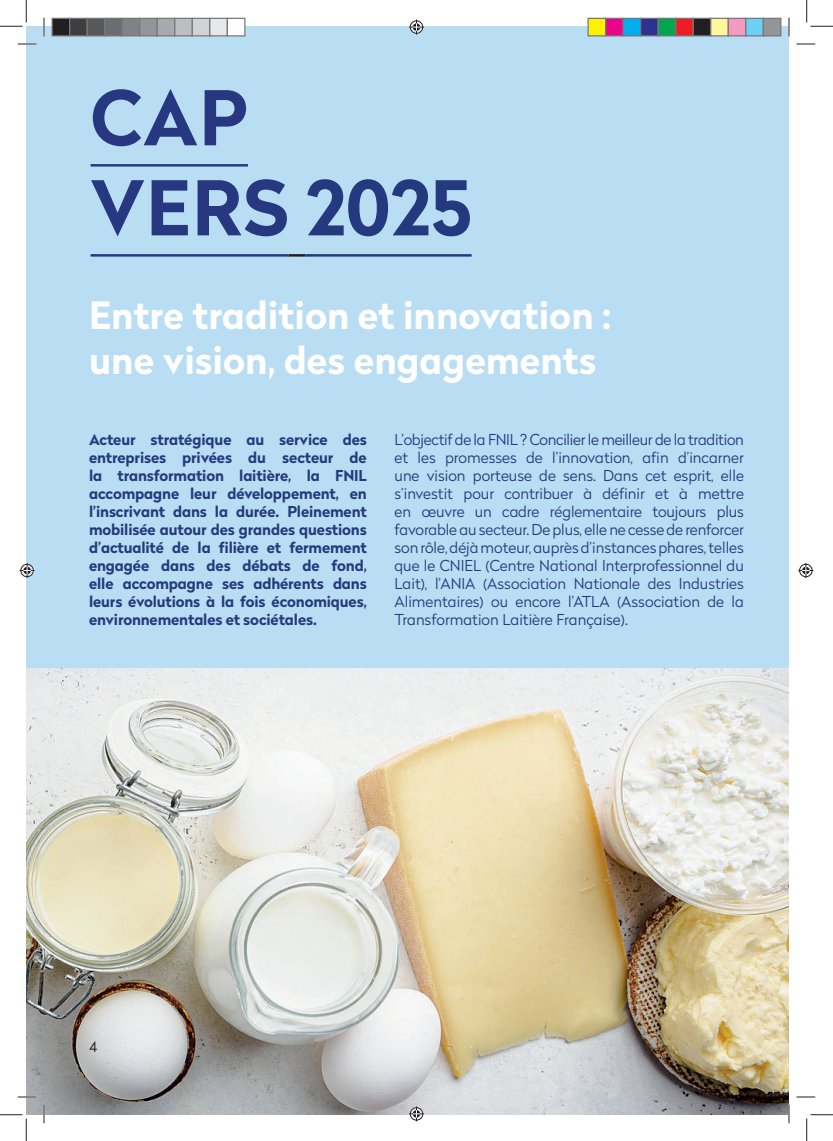
<style>
.page{position:relative;width:833px;height:1141px;background:#fff}
.page>*{position:absolute;margin:0;border:0;box-sizing:border-box;transform-origin:0 0}
.t1{font:700 75px/90px "Radikal";letter-spacing:.02em;color:#273881}
.t2{font:700 37.5px/45px "Radikal";color:#fff}
.t3{font:300 15px/18px "Radikal";color:#253a7e;text-align:justify}
.t4{font:700 15px/18px "Radikal";letter-spacing:-.01em;color:#253a7e;text-align:justify}
.t5{font:300 15px "Radikal";color:#231f20}
.s1{color:#253a7e}
</style>
<div class="page">
<div style="left:26px;top:26px;width:762px;height:1080px;background:#b9ddf2"></div>
<hr style="left:90px;top:164px;width:158px;height:2px;background:#273881">
<hr style="left:90px;top:254px;width:198px;height:2px;background:#273881">
<svg style="left:288px;top:254px;width:17px;height:2px"></svg>
<hr style="left:305px;top:254px;width:166px;height:2px;background:#253a7e">
<img style="left:26px;top:668px;width:762px;height:446px">
<svg style="left:18px;top:43px;width:18px;height:2px"></svg>
<svg style="left:796px;top:43px;width:18px;height:2px"></svg>
<svg style="left:18px;top:1096px;width:18px;height:1px"></svg>
<svg style="left:796px;top:1096px;width:18px;height:1px"></svg>
<svg style="left:43px;top:18px;width:2px;height:18px"></svg>
<svg style="left:43px;top:1104px;width:2px;height:19px"></svg>
<svg style="left:788px;top:18px;width:1px;height:18px"></svg>
<svg style="left:787px;top:1104px;width:2px;height:19px"></svg>
<svg style="left:0;top:0;width:27px;height:27px"></svg>
<svg style="left:0;top:1114px;width:27px;height:26px"></svg>
<svg style="left:806px;top:0;width:26px;height:27px"></svg>
<svg style="left:806px;top:1114px;width:26px;height:26px"></svg>
<svg style="left:409px;top:20px;width:15px;height:15px"></svg>
<svg style="left:409px;top:1106px;width:15px;height:15px"></svg>
<svg style="left:20px;top:563px;width:15px;height:15px"></svg>
<svg style="left:798px;top:563px;width:14px;height:15px"></svg>
<div style="left:52px;top:18px;width:18px;height:18px;background:#231f20"></div>
<div style="left:51px;top:18px;width:19px;height:18px;border:1px solid #76787b"></div>
<div style="left:70px;top:18px;width:17px;height:18px;background:#3e3e3f"></div>
<div style="left:69px;top:18px;width:19px;height:18px;border:1px solid #76787b"></div>
<div style="left:87px;top:18px;width:18px;height:18px;background:#57585a"></div>
<div style="left:86px;top:18px;width:19px;height:18px;border:1px solid #76787b"></div>
<div style="left:105px;top:18px;width:17px;height:18px;background:#6c6d70"></div>
<div style="left:104px;top:18px;width:19px;height:18px;border:1px solid #76787b"></div>
<div style="left:122px;top:18px;width:18px;height:18px;background:#808285"></div>
<div style="left:140px;top:18px;width:17px;height:18px;background:#939598"></div>
<div style="left:139px;top:18px;width:19px;height:18px;border:1px solid #76787b"></div>
<div style="left:157px;top:18px;width:18px;height:18px;background:#a8a9ad"></div>
<div style="left:156px;top:18px;width:19px;height:18px;border:1px solid #76787b"></div>
<div style="left:175px;top:18px;width:17px;height:18px;background:#bdbec1"></div>
<div style="left:174px;top:18px;width:19px;height:18px;border:1px solid #76787b"></div>
<div style="left:192px;top:18px;width:18px;height:18px;background:#d1d2d4"></div>
<div style="left:191px;top:18px;width:19px;height:18px;border:1px solid #76787b"></div>
<div style="left:210px;top:18px;width:17px;height:18px;background:#e7e8e9"></div>
<div style="left:209px;top:18px;width:19px;height:18px;border:1px solid #76787b"></div>
<div style="left:227px;top:18px;width:18px;height:18px;background:#fff"></div>
<div style="left:226px;top:18px;width:19px;height:18px;border:1px solid #76787b"></div>
<div style="left:587px;top:18px;width:18px;height:18px;background:#fff101"></div>
<div style="left:587px;top:18px;width:19px;height:18px;border:1px solid #76787b"></div>
<div style="left:605px;top:18px;width:17px;height:18px;background:#ed028c"></div>
<div style="left:604px;top:18px;width:19px;height:18px;border:1px solid #76787b"></div>
<div style="left:622px;top:18px;width:18px;height:18px;background:#00aeef"></div>
<div style="left:622px;top:18px;width:19px;height:18px;border:1px solid #76787b"></div>
<div style="left:640px;top:18px;width:17px;height:18px;background:#2e3092"></div>
<div style="left:639px;top:18px;width:19px;height:18px;border:1px solid #76787b"></div>
<div style="left:657px;top:18px;width:18px;height:18px;background:#00a54f"></div>
<div style="left:657px;top:18px;width:19px;height:18px;border:1px solid #76787b"></div>
<div style="left:675px;top:18px;width:17px;height:18px;background:#ee1d23"></div>
<div style="left:674px;top:18px;width:19px;height:18px;border:1px solid #76787b"></div>
<div style="left:692px;top:18px;width:18px;height:18px;background:#231f20"></div>
<div style="left:692px;top:18px;width:19px;height:18px;border:1px solid #76787b"></div>
<div style="left:710px;top:18px;width:17px;height:18px;background:#fff79a"></div>
<div style="left:709px;top:18px;width:19px;height:18px;border:1px solid #76787b"></div>
<div style="left:727px;top:18px;width:18px;height:18px;background:#f499c2"></div>
<div style="left:727px;top:18px;width:19px;height:18px;border:1px solid #76787b"></div>
<div style="left:745px;top:18px;width:17px;height:18px;background:#6bcff6"></div>
<div style="left:744px;top:18px;width:19px;height:18px;border:1px solid #76787b"></div>
<div style="left:762px;top:18px;width:18px;height:18px;background:#939598"></div>
<div style="left:762px;top:18px;width:19px;height:18px;border:1px solid #76787b"></div>
<h1 class="t1" style="left:90px;top:81px;width:382px">CAP<br>VERS <span class="s1">2025</span></h1>
<h2 class="t2" style="left:89px;top:297px;width:523px">Entre tradition et innovation : une vision, des engagements</h2>
<p class="t4" style="left:89px;top:431px;width:279px">Acteur stratégique au service des entreprises privées du secteur de la transformation laitière, la FNIL accompagne leur développement, en l’inscrivant dans la durée. Pleinement mobilisée autour des grandes questions d’actualité de la filière et fermement engagée dans des débats de fond, elle accompagne ses adhérents dans leurs évolutions à la fois économiques, environnementales et sociétales.</p>
<p class="t3" style="left:394px;top:431px;width:351px">L’objectif de la FNIL ? Concilier le meilleur de la tradition et les promesses de l’innovation, afin d’incarner une vision porteuse de sens. Dans cet esprit, elle s’investit pour contribuer à définir et à mettre en œuvre un cadre réglementaire toujours plus favorable au secteur. De plus, elle ne cesse de renforcer son rôle, déjà moteur, auprès d’instances phares, telles que le CNIEL (Centre National Interprofessionnel du Lait), l’ANIA (Association Nationale des Industries Alimentaires) ou encore l’ATLA (Association de la Transformation Laitière Française).</p>
<p class="t5" style="left:89px;top:1040px;width:10px">4</p>
</div>
